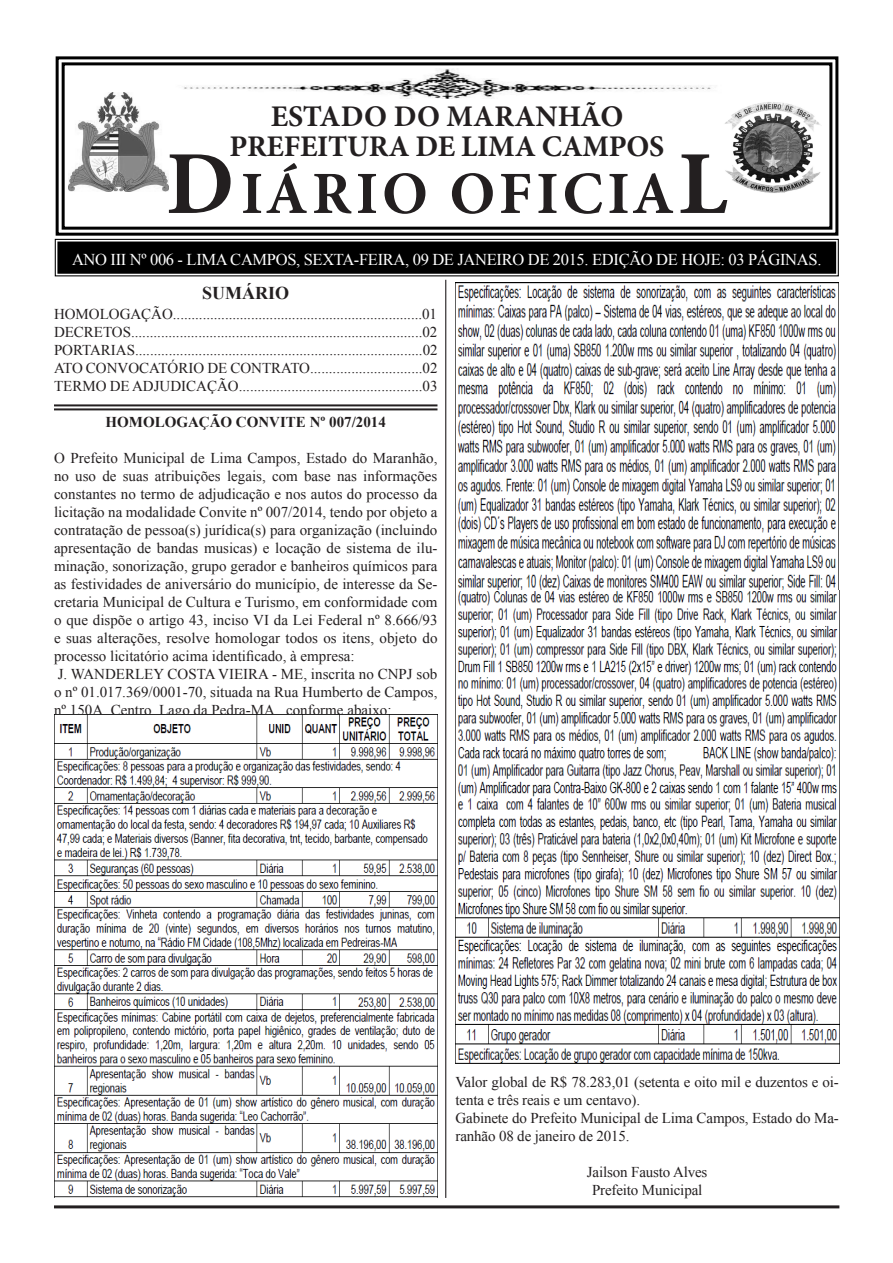
<style>
.page{position:relative;width:893px;height:1263px;background:#fff}
.page>*{position:absolute;margin:0;border:0;box-sizing:border-box;transform-origin:0 0}
.t1{font:700 60px "Minion Pro";letter-spacing:.06em;color:#231f20}
.t2{font:700 30px "Minion Pro";letter-spacing:-.01em;color:#231f20}
.t3{font:700 18px "Times New Roman";color:#231f20}
.t4{font:16.5px "Times New Roman";letter-spacing:-.02em;color:#fff}
.t5{font:15px/18px "Times New Roman";letter-spacing:-.01em;color:#231f20;text-align:justify}
.t6{font:700 15px "Times New Roman";color:#231f20}
.s1{font-size:90px}
</style>
<div class="page">
<svg style="left:55px;top:56px;width:784px;height:180px"></svg>
<div style="left:62px;top:62px;width:770px;height:168px;border:3px solid #000"></div>
<svg style="left:54px;top:238px;width:785px;height:39px;background:#242424"></svg>
<div style="left:57px;top:241px;width:779px;height:33px;border:2px solid #000"></div>
<div style="left:61px;top:245px;width:771px;height:25px;border:1px solid #000"></div>
<img style="left:717px;top:97px;width:108px;height:103px">
<hr style="left:54px;top:1205px;width:785px;height:3px;background:#231f20">
<img style="left:68px;top:93px;width:101px;height:98px">
<img style="left:170px;top:69px;width:552px;height:30px">
<hr style="left:54px;top:404px;width:383px;height:2px;background:#231f20">
<hr style="left:54px;top:408px;width:383px;height:2px;background:#231f20">
<hr style="left:445px;top:280px;width:1px;height:918px;background:#231f20">
<img style="left:54px;top:714px;width:384px;height:484px">
<img style="left:455px;top:283px;width:384px;height:781px">
<p class="t2" style="left:271px;top:95px;width:354px">ESTADO DO MARANHÃO</p>
<p class="t2" style="left:230px;top:125px;width:436px">PREFEITURA DE LIMA CAMPOS</p>
<p class="t1" style="left:166px;top:151px;width:563px"><span class="s1">D</span>IÁRIO OFICIA<span class="s1">L</span></p>
<p class="t4" style="left:72px;top:249px;width:751px">ANO III Nº 006 - LIMA CAMPOS, SEXTA-FEIRA, 09 DE JANEIRO DE 2015. EDIÇÃO DE HOJE: 03 PÁGINAS.</p>
<p class="t3" style="left:202px;top:280px;width:88px">SUMÁRIO</p>
<p class="t5" style="left:54px;top:304px;width:385px">HOMOLOGAÇÃO...................................................................01</p>
<p class="t5" style="left:54px;top:322px;width:385px">DECRETOS..............................................................................02</p>
<p class="t5" style="left:54px;top:340px;width:385px">PORTARIAS.............................................................................02</p>
<p class="t5" style="left:54px;top:358px;width:385px">ATO CONVOCATÓRIO DE CONTRATO..............................02</p>
<p class="t5" style="left:54px;top:376px;width:385px">TERMO DE ADJUDICAÇÃO.................................................03</p>
<p class="t6" style="left:106px;top:411px;width:282px">HOMOLOGAÇÃO CONVITE Nº 007/2014</p>
<p class="t5" style="left:54px;top:449px;width:385px">O Prefeito Municipal de Lima Campos, Estado do Maranhão, no uso de suas atribuições legais, com base nas informações constantes no termo de adjudicação e nos autos do processo da licitação na modalidade Convite nº 007/2014, tendo por objeto a contratação de pessoa(s) jurídica(s) para organização (incluindo apresentação de bandas musicas) e locação de sistema de ilu&shy;minação, sonorização, grupo gerador e banheiros químicos para as festividades de aniversário do município, de interesse da Se&shy;cretaria Municipal de Cultura e Turismo, em conformidade com o que dispõe o artigo 43, inciso VI da Lei Federal nº 8.666/93 e suas alterações, resolve homologar todos os itens, objeto do processo licitatório acima identificado, à empresa:</p>
<p class="t5" style="left:54px;top:665px;width:385px">J. WANDERLEY COSTA VIEIRA - ME, inscrita no CNPJ sob o nº 01.017.369/0001-70, situada na Rua Humberto de Campos, nº 150A, Centro, Lago da Pedra-MA, conforme abaixo:</p>
<p class="t5" style="left:455px;top:1073px;width:385px">Valor global de R$ 78.283,01 (setenta e oito mil e duzentos e oi&shy;tenta e três reais e um centavo).</p>
<p class="t5" style="left:455px;top:1109px;width:385px">Gabinete do Prefeito Municipal de Lima Campos, Estado do Ma&shy;ranhão 08 de janeiro de 2015.</p>
<p class="t5" style="left:587px;top:1163px;width:122px">Jailson Fausto Alves</p>
<p class="t5" style="left:592px;top:1181px;width:112px">Prefeito Municipal</p>
</div>
